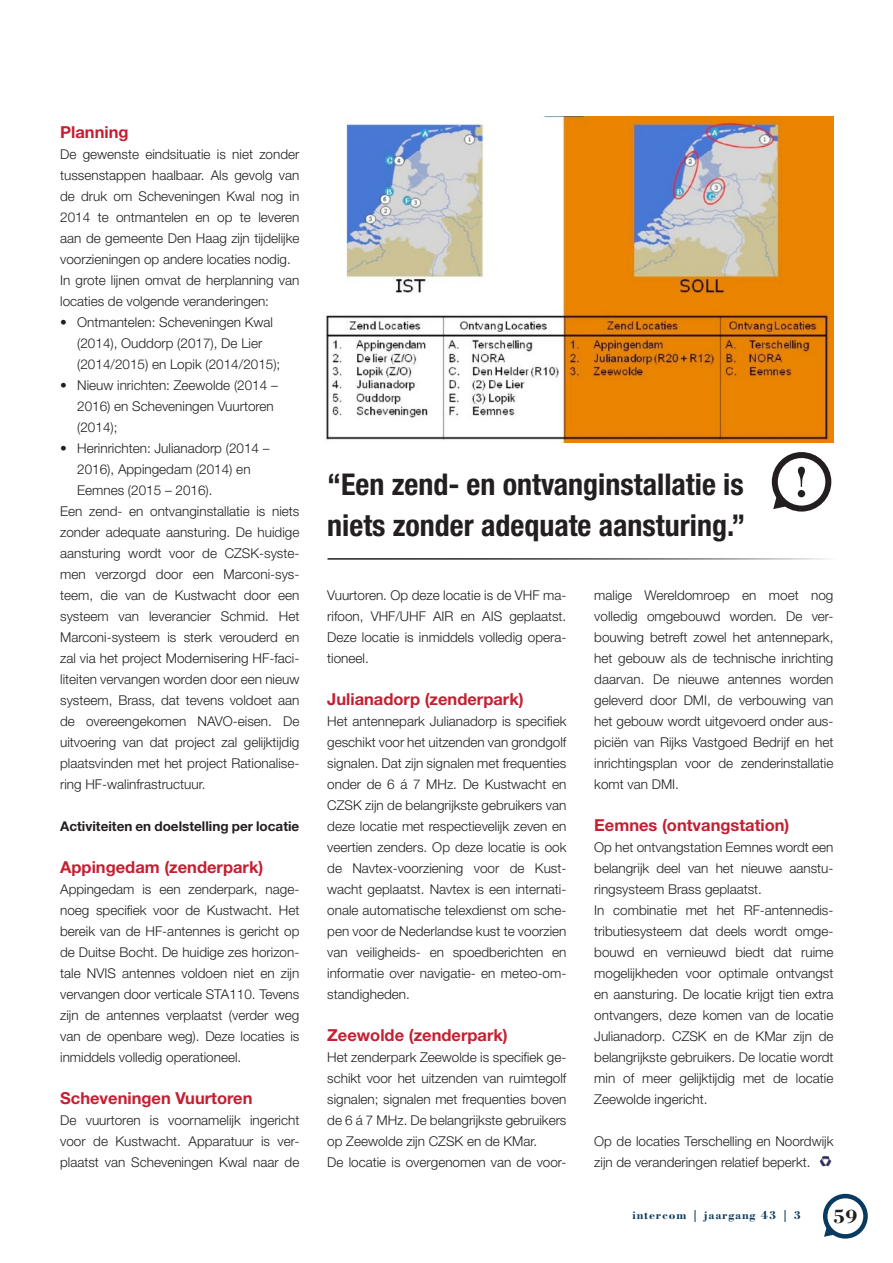
<style>
.page{position:relative;width:893px;height:1263px;background:#fff}
.page>*{position:absolute;margin:0;border:0;box-sizing:border-box;transform-origin:0 0}
.t1{font:700 condensed 30px "Helvetica Neue";color:#231f20}
.t2{font:700 20.1px "Bodoni";color:#231f20}
.t3{font:700 16.5px "Helvetica Neue";color:#c41f32}
.t4{font:300 13.5px/21px "Helvetica Neue";color:#231f20;text-align:justify}
.t5{font:700 13.5px "Helvetica Neue";color:#231f20}
.t6{font:700 12px "Bodoni";letter-spacing:.07em;color:#093a5f}
</style>
<div class="page">
<div style="left:823px;top:1194px;width:45px;height:44px;border:4px solid #093a5f;border-radius:50%"></div>
<svg style="left:824px;top:1225px;width:12px;height:12px"></svg>
<img style="left:326px;top:117px;width:507px;height:326px">
<hr style="left:328px;top:558px;width:507px;height:2px;background:#231f20">
<div style="left:772px;top:452px;width:59px;height:60px;border:6px solid #231f20;border-radius:50%"></div>
<svg style="left:773px;top:493px;width:16px;height:16px"></svg>
<svg style="left:798px;top:467px;width:7px;height:30px"></svg>
<svg style="left:820px;top:1156px;width:6px;height:7px"></svg>
<p class="t3" style="left:60px;top:122px;width:70px">Planning</p>
<p class="t4" style="left:60px;top:143px;width:241px">De gewenste eindsituatie is niet zonder tussenstappen haalbaar. Als gevolg van de druk om Scheveningen Kwal nog in 2014 te ontmantelen en op te leveren aan de gemeente Den Haag zijn tijdelijke voorzieningen op andere locaties nodig.</p>
<p class="t4" style="left:60px;top:269px;width:241px">In grote lijnen omvat de herplanning van locaties de volgende veranderingen:</p>
<p class="t4" style="left:77px;top:311px;width:205px;text-align:left;text-indent:-17px">• Ontmantelen: Scheveningen Kwal (2014), Ouddorp (2017), De Lier (2014/2015) en Lopik (2014/2015);</p>
<p class="t4" style="left:77px;top:374px;width:202px;text-align:left;text-indent:-17px">• Nieuw inrichten: Zeewolde (2014 –<br>2016) en Scheveningen Vuurtoren (2014);</p>
<p class="t4" style="left:60px;top:437px;width:211px">• Herinrichten: Julianadorp (2014 –</p>
<p class="t4" style="left:77px;top:458px;width:175px">2016), Appingedam (2014) en</p>
<p class="t4" style="left:77px;top:479px;width:137px">Eemnes (2015 – 2016).</p>
<p class="t4" style="left:60px;top:500px;width:241px">Een zend- en ontvanginstallatie is niets zonder adequate aansturing. De huidige aansturing wordt voor de CZSK-syste&shy;men verzorgd door een Marconi-sys&shy;teem, die van de Kustwacht door een systeem van leverancier Schmid. Het Marconi-systeem is sterk verouderd en zal via het project Modernisering HF-faci&shy;liteiten vervangen worden door een nieuw systeem, Brass, dat tevens voldoet aan de overeengekomen NAVO-eisen. De uitvoering van dat project zal gelijktijdig plaatsvinden met het project Rationalise&shy;ring HF-walinfrastructuur.</p>
<p class="t5" style="left:60px;top:818px;width:241px">Activiteiten en doelstelling per locatie</p>
<p class="t3" style="left:60px;top:857px;width:205px">Appingedam (zenderpark)</p>
<p class="t4" style="left:60px;top:878px;width:241px">Appingedam is een zenderpark, nage&shy;noeg specifiek voor de Kustwacht. Het bereik van de HF-antennes is gericht op de Duitse Bocht. De huidige zes horizon&shy;tale NVIS antennes voldoen niet en zijn vervangen door verticale STA110. Tevens zijn de antennes verplaatst (verder weg van de openbare weg). Deze locaties is inmiddels volledig operationeel.</p>
<p class="t3" style="left:60px;top:1088px;width:194px">Scheveningen Vuurtoren</p>
<p class="t4" style="left:60px;top:1109px;width:241px">De vuurtoren is voornamelijk ingericht voor de Kustwacht. Apparatuur is ver&shy;plaatst van Scheveningen Kwal naar de</p>
<p class="t1" style="left:327px;top:466px;width:418px">“Een zend- en ontvanginstallatie is</p>
<p class="t1" style="left:327px;top:507px;width:420px">niets zonder adequate aansturing.”</p>
<p class="t4" style="left:327px;top:584px;width:241px">Vuurtoren. Op deze locatie is de VHF ma&shy;rifoon, VHF/UHF AIR en AIS geplaatst.<br>Deze locatie is inmiddels volledig opera&shy;tioneel.</p>
<p class="t3" style="left:327px;top:689px;width:198px">Julianadorp (zenderpark)</p>
<p class="t4" style="left:327px;top:710px;width:241px">Het antennepark Julianadorp is specifiek geschikt voor het uitzenden van grondgolf signalen. Dat zijn signalen met frequenties onder de 6 á 7 MHz. De Kustwacht en CZSK zijn de belangrijkste gebruikers van deze locatie met respectievelijk zeven en veertien zenders. Op deze locatie is ook de Navtex-voorziening voor de Kust&shy;wacht geplaatst. Navtex is een internati&shy;onale automatische telexdienst om sche&shy;pen voor de Nederlandse kust te voorzien van veiligheids- en spoedberichten en informatie over navigatie- en meteo-om&shy;standigheden.</p>
<p class="t3" style="left:327px;top:1025px;width:182px">Zeewolde (zenderpark)</p>
<p class="t4" style="left:327px;top:1046px;width:241px">Het zenderpark Zeewolde is specifiek ge&shy;schikt voor het uitzenden van ruimtegolf signalen; signalen met frequenties boven de 6 á 7 MHz. De belangrijkste gebruikers op Zeewolde zijn CZSK en de KMar.</p>
<p class="t4" style="left:327px;top:1151px;width:241px">De locatie is overgenomen van de voor-</p>
<p class="t4" style="left:594px;top:584px;width:241px">malige Wereldomroep en moet nog volledig omgebouwd worden. De ver&shy;bouwing betreft zowel het antennepark, het gebouw als de technische inrichting daarvan. De nieuwe antennes worden geleverd door DMI, de verbouwing van het gebouw wordt uitgevoerd onder aus&shy;piciën van Rijks Vastgoed Bedrijf en het inrichtingsplan voor de zenderinstallatie komt van DMI.</p>
<p class="t3" style="left:594px;top:815px;width:197px">Eemnes (ontvangstation)</p>
<p class="t4" style="left:594px;top:836px;width:241px">Op het ontvangstation Eemnes wordt een belangrijk deel van het nieuwe aanstu&shy;ringsysteem Brass geplaatst.</p>
<p class="t4" style="left:594px;top:899px;width:241px">In combinatie met het RF-antennedis&shy;tributiesysteem dat deels wordt omge&shy;bouwd en vernieuwd biedt dat ruime mogelijkheden voor optimale ontvangst en aansturing. De locatie krijgt tien extra ontvangers, deze komen van de locatie Julianadorp. CZSK en de KMar zijn de belangrijkste gebruikers. De locatie wordt min of meer gelijktijdig met de locatie Zeewolde ingericht.</p>
<p class="t4" style="left:594px;top:1130px;width:241px">Op de locaties Terschelling en Noordwijk zijn de veranderingen relatief beperkt.</p>
<p class="t6" style="left:633px;top:1208px;width:170px">intercom | jaargang 43 | 3</p>
<h2 class="t2" style="left:833px;top:1203px;width:26px">59</h2>
</div>
